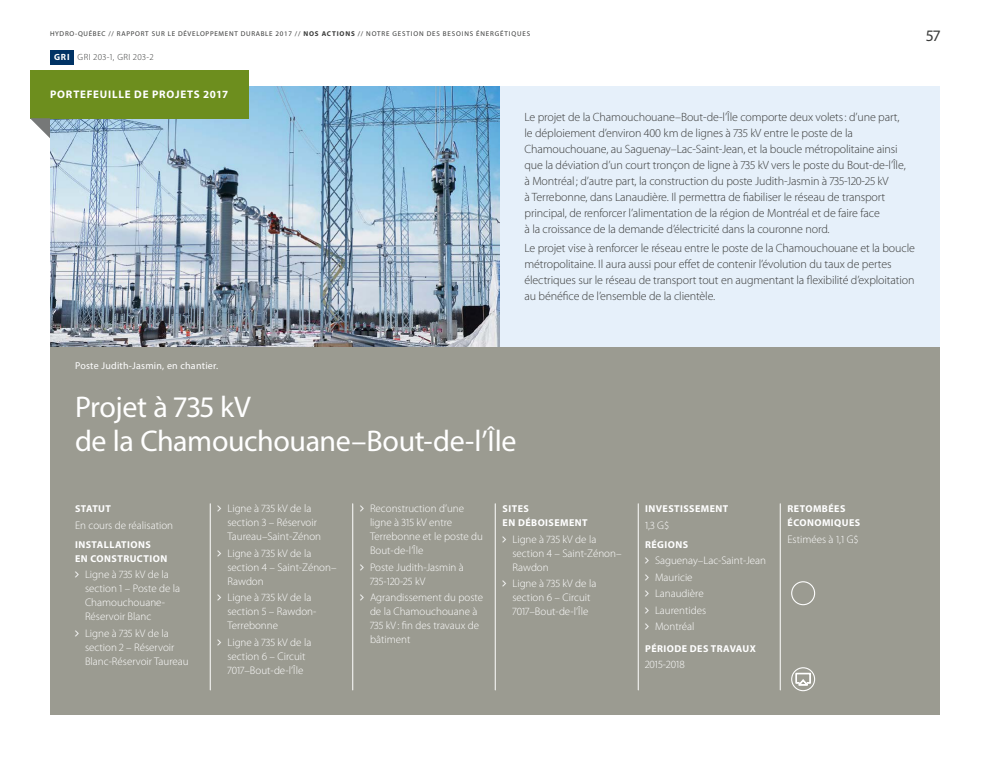
<style>
.page{position:relative;width:990px;height:765px;background:#fff}
.page>*{position:absolute;margin:0;border:0;box-sizing:border-box;transform-origin:0 0}
.H1_PDC{font:30px/34px "Myriad Pro";letter-spacing:-.01em;color:#fff}
.t1{font:16px "Myriad Pro";color:#393a39}
.PDC____Li{font:300 12px/16px "Myriad Pro";letter-spacing:-.01em;color:#393a39}
.PDC___Description_pr{font:300 11px/14px "Myriad Pro";color:#fff}
.t2{font:700 11px "Myriad Pro";letter-spacing:.07em;color:#fff}
.PDC___Description_pr-2{font:700 10px/14px "Myriad Pro";letter-spacing:.045em;color:#fff}
.P__Légende_photos{font:10px "Myriad Pro";letter-spacing:.025em;color:#fff}
.GRI-indicateur{font:300 9px "Myriad Pro";letter-spacing:.05em;color:#393a39}
.GRI-H1{font:700 9px "Myriad Pro";color:#fff}
.t3{font:7px "Myriad Pro";letter-spacing:.1em;color:#393a39}
.s1{font-weight:700}
</style>
<div class="page">
<div style="left:500px;top:86px;width:440px;height:629px;background:#e6f0fa"></div>
<div style="left:50px;top:347px;width:890px;height:368px;background:#9b9b91"></div>
<hr style="left:210px;top:504px;width:1px;height:186px;background:#fff">
<hr style="left:352px;top:504px;width:1px;height:186px;background:#fff">
<hr style="left:495px;top:504px;width:1px;height:186px;background:#fff">
<hr style="left:780px;top:504px;width:1px;height:186px;background:#fff">
<hr style="left:638px;top:504px;width:1px;height:186px;background:#fff">
<img style="left:50px;top:86px;width:450px;height:261px">
<div style="left:30px;top:70px;width:218px;height:48px;background:#6d8e1e"></div>
<svg style="left:30px;top:118px;width:20px;height:20px"></svg>
<svg style="left:791px;top:581px;width:24px;height:24px"></svg>
<svg style="left:791px;top:667px;width:24px;height:24px"></svg>
<div style="left:50px;top:50px;width:24px;height:14px;background:#003264"></div>
<p class="t3" style="left:50px;top:29px;width:482px">HYDRO-QUÉBEC // RAPPORT SUR LE DÉVELOPPEMENT DURABLE 2017 // <span class="s1">NOS ACTIONS</span> // NOTRE GESTION DES BESOINS ÉNERGÉTIQUES</p>
<p class="GRI-H1" style="left:54px;top:51px;width:17px">GRI</p>
<p class="GRI-indicateur" style="left:78px;top:52px;width:76px">GRI 203-1, GRI 203-2</p>
<p class="t2" style="left:50px;top:87px;width:180px">PORTEFEUILLE DE PROJETS 2017</p>
<p class="PDC____Li" style="left:524px;top:109px;width:383px">Le projet de la Chamouchouane–Bout-de-l’Île comporte deux volets: d’une part, le déploiement d’environ 400 km de lignes à 735 kV entre le poste de la Chamouchouane, au Saguenay–Lac-Saint-Jean, et la boucle métropolitaine ainsi que la déviation d’un court tronçon de ligne à 735 kV vers le poste du Bout-de-l’Île, à Montréal; d’autre part, la construction du poste Judith-Jasmin à 735-120-25 kV<br>à Terrebonne, dans Lanaudière. Il permettra de fiabiliser le réseau de transport principal, de renforcer l’alimentation de la région de Montréal et de faire face<br>à la croissance de la demande d’électricité dans la couronne nord.</p>
<p class="PDC____Li" style="left:524px;top:240px;width:392px">Le projet vise à renforcer le réseau entre le poste de la Chamouchouane et la boucle métropolitaine. Il aura aussi pour effet de contenir l’évolution du taux de pertes électriques sur le réseau de transport tout en augmentant la flexibilité d’exploitation au bénéfice de l’ensemble de la clientèle.</p>
<h2 class="t1" style="left:926px;top:25px;width:15px">57</h2>
<p class="P__Légende_photos" style="left:75px;top:359px;width:145px">Poste Judith-Jasmin, en chantier.</p>
<h1 class="H1_PDC" style="left:75px;top:390px;width:443px">Projet à 735 kV<br>de la Chamouchouane–Bout-de-l’Île</h1>
<p class="PDC___Description_pr-2" style="left:75px;top:502px;width:37px">STATUT</p>
<p class="PDC___Description_pr" style="left:75px;top:518px;width:100px">En cours de réalisation</p>
<p class="PDC___Description_pr-2" style="left:75px;top:537px;width:94px">INSTALLATIONS<br>EN CONSTRUCTION</p>
<p class="PDC___Description_pr" style="left:85px;top:568px;width:97px">Ligne à 735 kV de la section 1 – Poste de la<br>Chamouchouane-<br>Réservoir Blanc</p>
<p class="PDC___Description_pr" style="left:85px;top:626px;width:105px">Ligne à 735 kV de la section 2 – Réservoir<br>Blanc-Réservoir Taureau</p>
<p class="PDC___Description_pr" style="left:228px;top:502px;width:95px">Ligne à 735 kV de la section 3 – Réservoir<br>Taureau–Saint-Zénon</p>
<p class="PDC___Description_pr" style="left:228px;top:546px;width:111px">Ligne à 735 kV de la section 4 – Saint-Zénon–<br>Rawdon</p>
<p class="PDC___Description_pr" style="left:228px;top:591px;width:90px">Ligne à 735 kV de la section 5 – Rawdon-<br>Terrebonne</p>
<p class="PDC___Description_pr" style="left:228px;top:635px;width:85px">Ligne à 735 kV de la section 6 – Circuit<br>7017–Bout-de-l’Île</p>
<p class="PDC___Description_pr" style="left:370px;top:502px;width:115px">Reconstruction d’une ligne à 315 kV entre<br>Terrebonne et le poste du<br>Bout-de-l’Île</p>
<p class="PDC___Description_pr" style="left:370px;top:560px;width:95px">Poste Judith-Jasmin à<br>735-120-25 kV</p>
<p class="PDC___Description_pr" style="left:370px;top:591px;width:115px">Agrandissement du poste de la Chamouchouane à<br>735 kV: fin des travaux de bâtiment</p>
<p class="PDC___Description_pr-2" style="left:503px;top:502px;width:87px">SITES<br>EN DÉBOISEMENT</p>
<p class="PDC___Description_pr" style="left:512px;top:532px;width:111px">Ligne à 735 kV de la section 4 – Saint-Zénon–<br>Rawdon</p>
<p class="PDC___Description_pr" style="left:512px;top:577px;width:85px">Ligne à 735 kV de la section 6 – Circuit<br>7017–Bout-de-l’Île</p>
<p class="PDC___Description_pr-2" style="left:645px;top:502px;width:85px">INVESTISSEMENT</p>
<p class="PDC___Description_pr" style="left:645px;top:518px;width:26px">1,3 G$</p>
<p class="PDC___Description_pr-2" style="left:645px;top:537px;width:45px">RÉGIONS</p>
<p class="PDC___Description_pr" style="left:655px;top:554px;width:113px">Saguenay–Lac-Saint-Jean</p>
<p class="PDC___Description_pr" style="left:655px;top:570px;width:39px">Mauricie</p>
<p class="PDC___Description_pr" style="left:655px;top:587px;width:50px">Lanaudière</p>
<p class="PDC___Description_pr" style="left:655px;top:603px;width:53px">Laurentides</p>
<p class="PDC___Description_pr" style="left:655px;top:620px;width:41px">Montréal</p>
<p class="PDC___Description_pr-2" style="left:645px;top:641px;width:112px">PÉRIODE DES TRAVAUX</p>
<p class="PDC___Description_pr" style="left:645px;top:658px;width:41px">2015-2018</p>
<p class="PDC___Description_pr-2" style="left:788px;top:502px;width:74px">RETOMBÉES<br>ÉCONOMIQUES</p>
<p class="PDC___Description_pr" style="left:788px;top:532px;width:73px">Estimées à 1,1 G$</p>
</div>
